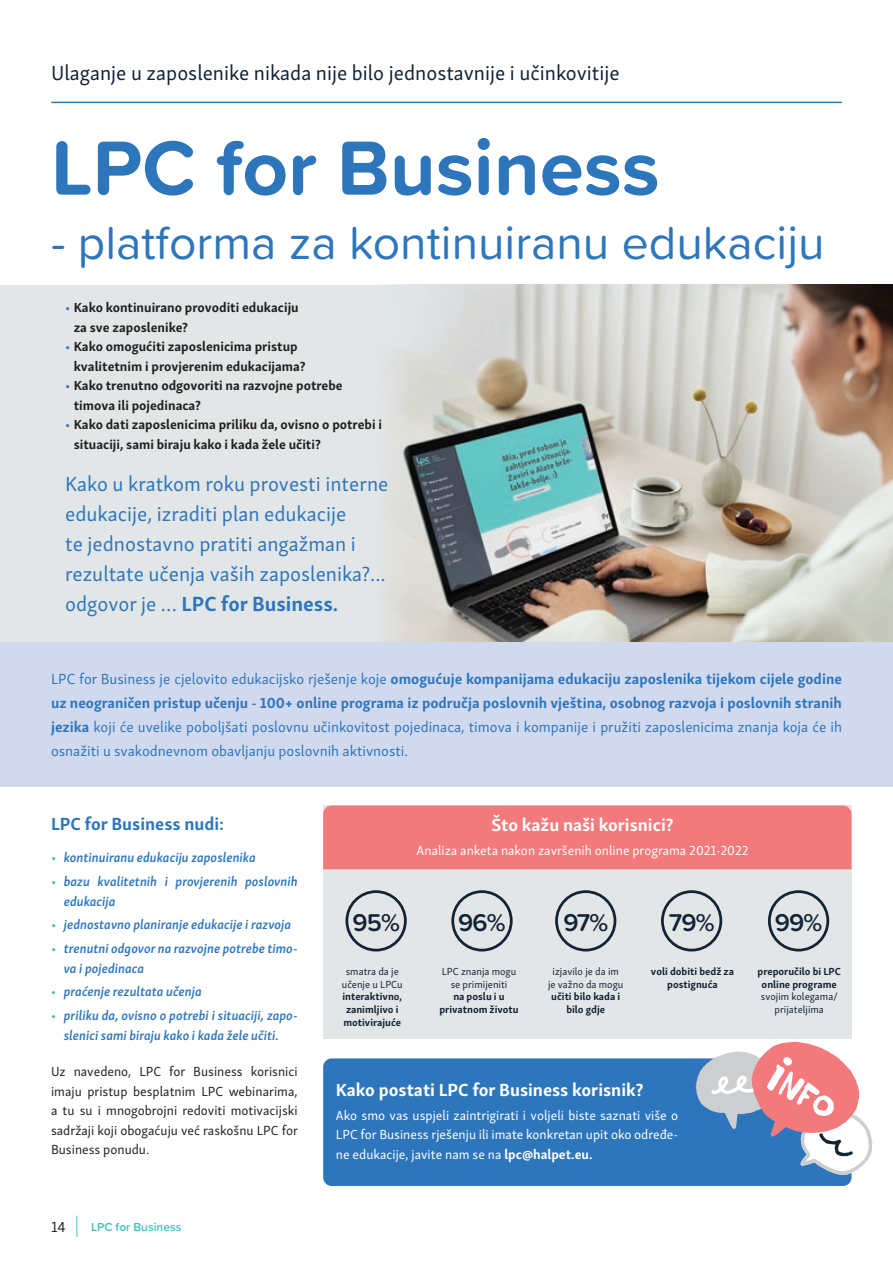
<style>
.page{position:relative;width:893px;height:1263px;background:#fff}
.page>*{position:absolute;margin:0;border:0;box-sizing:border-box;transform-origin:0 0}
.Naslov_01{font:700 79.5px "Proxima Soft";color:#2e76bc}
.Naslov_01-2{font:48px "Proxima Soft";color:#2e76bc}
.Tekst_01{font:600 25.2px "Proxima Soft";letter-spacing:-.03em;color:#122335}
.Istaknuti_tekst_01{font:21px/30px "Skolar Sans Latn";color:#2e76bc}
.Istaknuti_tekst_01-2{font:21px "Skolar Sans Latn";color:#122335}
.Podnaslovi_01{font:700 18px "Skolar Sans Latn";color:#fff}
.Podnaslovi_01-2{font:700 18px "Skolar Sans Latn";color:#2e76bc}
.Tekst_01-2{font:15px/24px "Skolar Sans Latn";color:#2e76bc;text-align:justify}
.t1{font:15px "Skolar Sans Latn";color:#231f20}
.t2{font:italic 600 13.5px/19.5px "Skolar Sans Latn";color:#2e76bc}
.Tekst_01-3{font:700 13.5px/19.5px "Skolar Sans Latn";color:#231f20}
.Tekst_01-4{font:13.5px/19.5px "Skolar Sans Latn";color:#fff;text-align:justify}
.Tekst_01-5{font:13.5px/19.5px "Skolar Sans Latn";color:#231f20;text-align:justify}
.t3{font:600 12px "Proxima Soft";color:#42c0c1}
.Tekst_01-6{font:700 10.5px/12.6px "Skolar Sans Latn";color:#122335;text-align:center}
.Tekst_01-7{font:10.5px/12.6px "Skolar Sans Latn";color:#122335;text-align:center}
.s1{color:#2e76bc}
.s2{font-weight:700}
.s3{font-weight:700;font-style:normal;color:#42c0c1}
.s4{font-weight:400}
</style>
<div class="page">
<svg style="left:77px;top:1216px;width:1px;height:20px"></svg>
<div style="left:0;top:285px;width:893px;height:357px;background:#e2e6e7"></div>
<img style="left:390px;top:285px;width:503px;height:357px">
<div style="left:323px;top:805px;width:528px;height:234px;background:#e2e6e7"></div>
<div style="left:323px;top:1058px;width:528px;height:128px;background:#2e76bc"></div>
<div style="left:323px;top:805px;width:528px;height:64px;background:#f27a7c"></div>
<div style="left:0;top:642px;width:893px;height:145px;background:#d1d9ee"></div>
<hr style="left:52px;top:102px;width:789px;height:1px;background:#2e76bc">
<div style="left:345px;top:890px;width:62px;height:61px;border:3px solid #122335;border-radius:50%"></div>
<div style="left:451px;top:890px;width:62px;height:61px;border:3px solid #122335;border-radius:50%"></div>
<div style="left:555px;top:890px;width:61px;height:61px;border:3px solid #122335;border-radius:50%"></div>
<div style="left:661px;top:890px;width:61px;height:61px;border:3px solid #122335;border-radius:50%"></div>
<div style="left:768px;top:890px;width:61px;height:61px;border:3px solid #122335;border-radius:50%"></div>
<svg style="left:696px;top:1042px;width:176px;height:133px"></svg>
<p class="Istaknuti_tekst_01-2" style="left:51px;top:56px;width:570px">Ulaganje u zaposlenike nikada nije bilo jednostavnije i učinkovitije</p>
<p class="Naslov_01" style="left:51px;top:108px;width:610px">LPC for Business</p>
<p class="Naslov_01-2" style="left:51px;top:207px;width:775px">- platforma za kontinuiranu edukaciju</p>
<p class="Tekst_01-3" style="left:74px;top:296px;width:227px;text-indent:-9px"><span class="s1">•</span> Kako kontinuirano provoditi edukaciju za sve zaposlenike?</p>
<p class="Tekst_01-3" style="left:74px;top:335px;width:233px;text-indent:-9px"><span class="s1">•</span> Kako omogućiti zaposlenicima pristup kvalitetnim i provjerenim edukacijama?</p>
<p class="Tekst_01-3" style="left:74px;top:374px;width:271px;text-indent:-9px"><span class="s1">•</span> Kako trenutno odgovoriti na razvojne potrebe timova ili pojedinaca?</p>
<p class="Tekst_01-3" style="left:74px;top:413px;width:310px;text-indent:-9px"><span class="s1">•</span> Kako dati zaposlenicima priliku da, ovisno o potrebi i situaciji, sami biraju kako i kada žele učiti?</p>
<p class="Istaknuti_tekst_01" style="left:65px;top:468px;width:325px">Kako u kratkom roku provesti interne edukacije, izraditi plan edukacije<br>te jednostavno pratiti angažman i rezultate učenja vaših zaposlenika?... odgovor je … <span class="s2">LPC for Business.</span></p>
<p class="Tekst_01-2" style="left:51px;top:666px;width:792px">LPC for Business je cjelovito edukacijsko rješenje koje <span class="s2">omogućuje kompanijama edukaciju zaposlenika tijekom cijele godine uz neograničen pristup učenju - 100+ online programa iz područja poslovnih vještina, osobnog razvoja i poslovnih stranih jezika</span> koji će uvelike poboljšati poslovnu učinkovitost pojedinaca, timova i kompanije i pružiti zaposlenicima znanja koja će ih osnažiti u svakodnevnom obavljanju poslovnih aktivnosti.</p>
<p class="Podnaslovi_01-2" style="left:51px;top:809px;width:175px">LPC for Business nudi:</p>
<p class="t2" style="left:51px;top:847px;width:206px"><span class="s3">•</span> kontinuiranu edukaciju zaposlenika</p>
<p class="t2" style="left:64px;top:870px;width:235px;text-indent:-13px"><span class="s3">•</span> bazu kvalitetnih i provjerenih poslovnih edukacija</p>
<p class="t2" style="left:51px;top:914px;width:242px"><span class="s3">•</span> jednostavno planiranje edukacije i razvoja</p>
<p class="t2" style="left:64px;top:937px;width:235px;text-indent:-13px"><span class="s3">•</span> trenutni odgovor na razvojne potrebe timo&shy;va i pojedinaca</p>
<p class="t2" style="left:51px;top:981px;width:152px"><span class="s3">•</span> praćenje rezultata učenja</p>
<p class="t2" style="left:51px;top:1004px;width:248px;text-align:center"><span class="s3">•</span> priliku da, ovisno o potrebi i situaciji, zapo&shy;slenici sami biraju kako i kada žele učiti.</p>
<p class="Tekst_01-5" style="left:51px;top:1061px;width:248px">Uz navedeno, LPC for Business korisnici imaju pristup besplatnim LPC webinarima, a tu su i mnogobrojni redoviti motivacijski sadržaji koji obogaćuju već raskošnu LPC for Business ponudu.</p>
<p class="t1" style="left:51px;top:1215px;width:16px">14</p>
<p class="t3" style="left:91px;top:1218px;width:92px">LPC for Business</p>
<p class="Podnaslovi_01" style="left:492px;top:810px;width:183px">Što kažu naši korisnici?</p>
<p class="Tekst_01-4" style="left:417px;top:839px;width:333px">Analiza anketa nakon završenih online programa 2021-2022</p>
<p class="Tekst_01" style="left:352px;top:903px;width:49px">95%</p>
<p class="Tekst_01" style="left:458px;top:903px;width:49px">96%</p>
<p class="Tekst_01" style="left:563px;top:903px;width:46px">97%</p>
<p class="Tekst_01" style="left:669px;top:903px;width:47px">79%</p>
<p class="Tekst_01" style="left:775px;top:903px;width:49px">99%</p>
<p class="Tekst_01-6" style="left:342px;top:964px;width:62px"><span class="s4">smatra da je učenje u LPCu </span>interaktivno, zanimljivo i motivirajuće</p>
<p class="Tekst_01-7" style="left:439px;top:964px;width:81px">LPC znanja mogu se primijeniti<br><span class="s2">na poslu i u privatnom životu</span></p>
<p class="Tekst_01-7" style="left:548px;top:964px;width:77px">izjavilo je da im je važno da mogu <span class="s2">učiti bilo kada i bilo gdje</span></p>
<p class="Tekst_01-6" style="left:651px;top:964px;width:85px">voli dobiti bedž za postignuća</p>
<p class="Tekst_01-6" style="left:757px;top:964px;width:85px">preporučilo bi LPC online programe <span class="s4">svojim kolegama/ prijateljima</span></p>
<p class="Podnaslovi_01" style="left:336px;top:1075px;width:309px">Kako postati LPC for Business korisnik?</p>
<p class="Tekst_01-4" style="left:336px;top:1104px;width:344px">Ako smo vas uspjeli zaintrigirati i voljeli biste saznati više o LPC for Business rješenju ili imate konkretan upit oko određe&shy;ne edukacije, javite nam se na <span class="s2">lpc@halpet.eu.</span></p>
</div>
